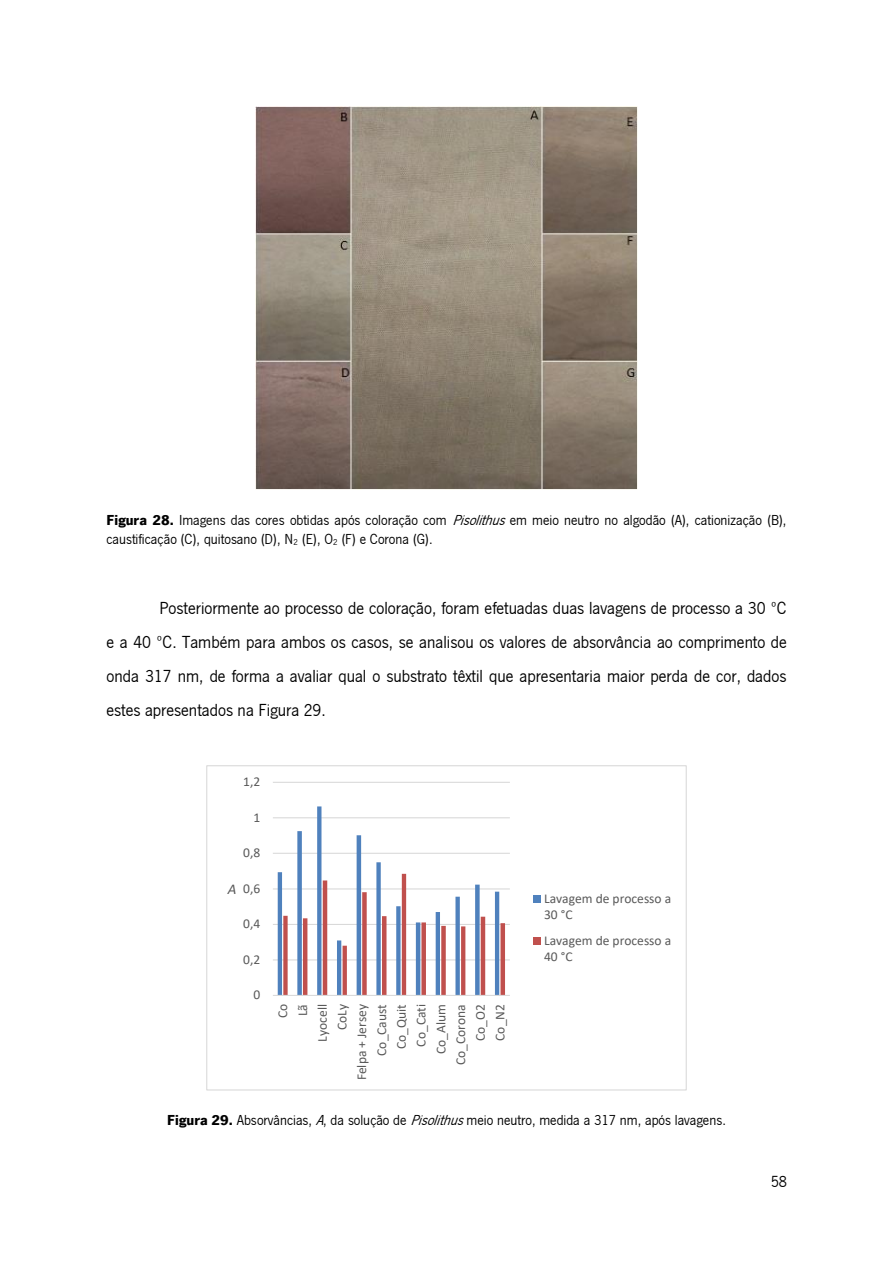
<style>
.page{position:relative;width:893px;height:1264px;background:#fff}
.page>*{position:absolute;margin:0;border:0;box-sizing:border-box;transform-origin:0 0}
.t1{font:18px/33.9px "News Got T";color:#000;text-align:justify}
.t2{font:16.5px "News Got T";color:#000}
.t3{font:15px/18.9px "News Got T";color:#000}
.t4{font:italic 15px "Calibri";color:#595959}
.t5{font:13.5px/16.5px "Calibri";color:#595959}
.s1{font-weight:700}
.s2{font-style:italic}
</style>
<div class="page">
<img style="left:255px;top:106px;width:383px;height:383px">
<hr style="left:273px;top:959px;width:237px;height:1px;background:#d9d9d9">
<hr style="left:273px;top:923px;width:237px;height:1px;background:#d9d9d9">
<hr style="left:273px;top:888px;width:237px;height:1px;background:#d9d9d9">
<hr style="left:273px;top:852px;width:237px;height:1px;background:#d9d9d9">
<hr style="left:273px;top:817px;width:237px;height:1px;background:#d9d9d9">
<hr style="left:273px;top:781px;width:237px;height:1px;background:#d9d9d9">
<svg style="left:278px;top:806px;width:227px;height:188px"></svg>
<hr style="left:273px;top:994px;width:237px;height:1px;background:#d9d9d9">
<div style="left:533px;top:895px;width:8px;height:7px;background:#4f81bd"></div>
<div style="left:533px;top:936px;width:8px;height:8px;background:#c0504d"></div>
<div style="left:206px;top:765px;width:480px;height:325px;border:1px solid #d9d9d9"></div>
<p class="t3" style="left:106px;top:509px;width:681px"><span class="s1">Figura 28.</span> Imagens das cores obtidas após coloração com <span class="s2">Pisolithus</span>em meio neutro no algodão (A), cationização (B), caustificação (C), quitosano (D), N<sub>2</sub> (E), O<sub>2</sub> (F) e Corona (G).</p>
<p class="t1" style="left:106px;top:590px;width:682px;text-indent:53px">Posteriormente ao processo de coloração, foram efetuadas duas lavagens de processo a 30 ºC e a 40 ºC. Também para ambos os casos, se analisou os valores de absorvância ao comprimento de onda 317 nm, de forma a avaliar qual o substrato têxtil que apresentaria maior perda de cor, dados estes apresentados na Figura 29.</p>
<p class="t5" style="left:243px;top:774px;width:19px">1,2</p>
<p class="t5" style="left:253px;top:810px;width:8px">1</p>
<p class="t5" style="left:243px;top:845px;width:19px">0,8</p>
<p class="t4" style="left:228px;top:882px;width:10px">A</p>
<p class="t5" style="left:243px;top:881px;width:19px">0,6</p>
<p class="t5" style="left:243px;top:916px;width:19px">0,4</p>
<p class="t5" style="left:243px;top:952px;width:19px">0,2</p>
<p class="t5" style="left:253px;top:987px;width:8px">0</p>
<p class="t5" style="left:275px;top:1018px;width:16px;rotate:-90deg">Co</p>
<p class="t5" style="left:295px;top:1016px;width:14px;rotate:-90deg">Lã</p>
<p class="t5" style="left:315px;top:1041px;width:39px;rotate:-90deg">Lyocell</p>
<p class="t5" style="left:335px;top:1030px;width:28px;rotate:-90deg">CoLy</p>
<p class="t5" style="left:354px;top:1080px;width:78px;rotate:-90deg">Felpa + Jersey</p>
<p class="t5" style="left:374px;top:1055px;width:53px;rotate:-90deg">Co_Caust</p>
<p class="t5" style="left:394px;top:1048px;width:46px;rotate:-90deg">Co_Quit</p>
<p class="t5" style="left:414px;top:1046px;width:44px;rotate:-90deg">Co_Cati</p>
<p class="t5" style="left:433px;top:1053px;width:51px;rotate:-90deg">Co_Alum</p>
<p class="t5" style="left:453px;top:1064px;width:62px;rotate:-90deg">Co_Corona</p>
<p class="t5" style="left:473px;top:1040px;width:38px;rotate:-90deg">Co_O2</p>
<p class="t5" style="left:493px;top:1040px;width:38px;rotate:-90deg">Co_N2</p>
<p class="t5" style="left:544px;top:891px;width:128px">Lavagem de processo a<br>30 °C</p>
<p class="t5" style="left:544px;top:932px;width:128px">Lavagem de processo a<br>40 °C</p>
<p class="t3" style="left:167px;top:1109px;width:560px"><span class="s1">Figura 29.</span> Absorvâncias, <span class="s2">A</span>, da solução de <span class="s2">Pisolithus</span>meio neutro, medida a 317 nm, após lavagens.</p>
<p class="t2" style="left:770px;top:1170px;width:18px">58</p>
</div>
